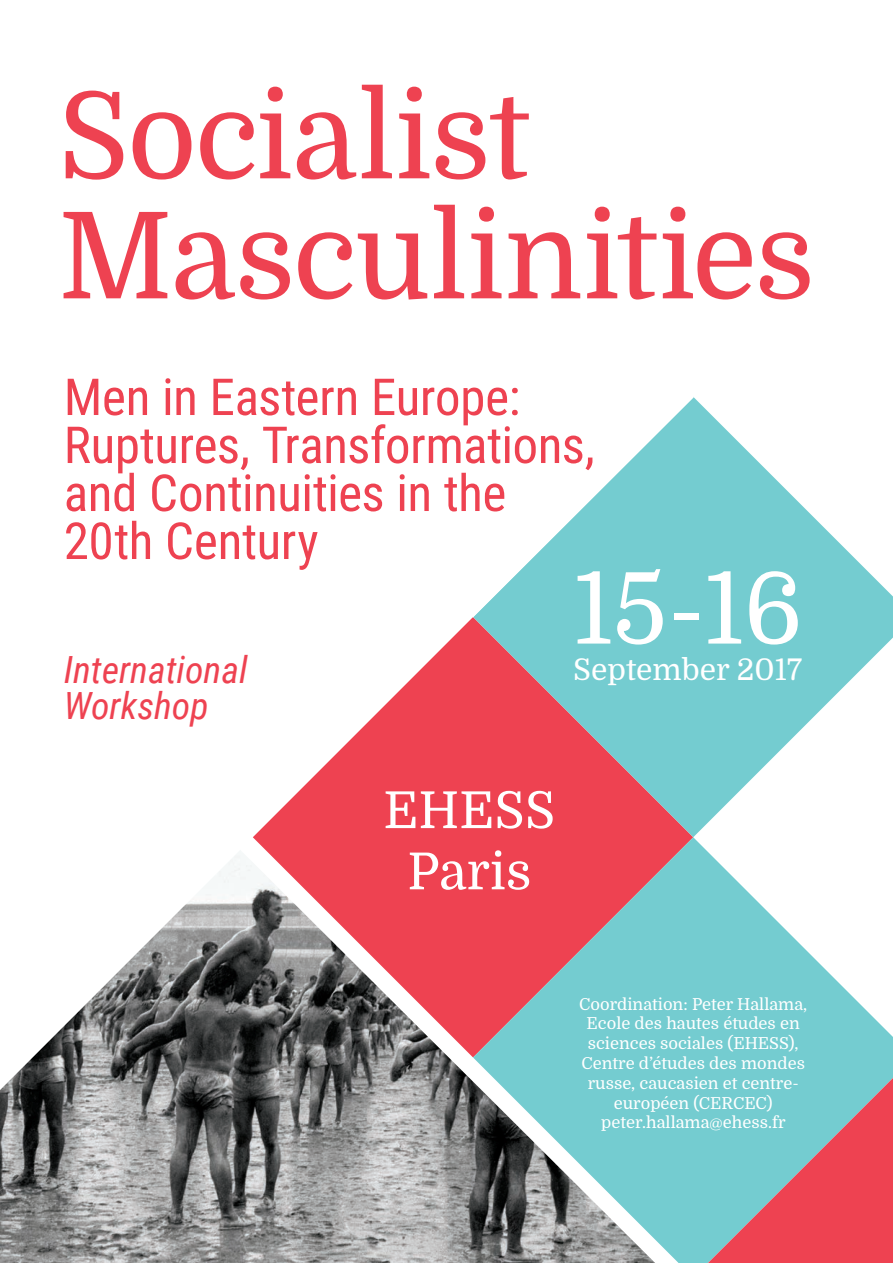
<style>
.page{position:relative;width:893px;height:1263px;background:#fff}
.page>*{position:absolute;margin:0;border:0;box-sizing:border-box;transform-origin:0 0}
.t1{font:120px/120px "Domine";letter-spacing:-.015em;color:#ee4251}
.t2{font:99px "Domine";color:#fff}
.t3{font:51px/48px "Roboto Condensed";letter-spacing:-.01em;color:#ee4251}
.t4{font:51px/61.2px "Domine";color:#fff;text-align:center}
.t5{font:italic 37.5px/36px "Roboto Condensed";color:#ee4251}
.t6{font:30px "Domine";color:#fff}
.t7{font:16.5px/19.8px "Domine";color:#fff;text-align:center}
</style>
<div class="page">
<svg style="left:253px;top:619px;width:220px;height:231px;fill:#ee4251"></svg>
<svg style="left:473px;top:837px;width:420px;height:426px;fill:#74ccd0"></svg>
<img style="left:0;top:850px;width:655px;height:413px">
<svg style="left:708px;top:1078px;width:185px;height:185px;background:#b28790"></svg>
<svg style="left:473px;top:398px;width:420px;height:439px;fill:#74ccd0"></svg>
<svg style="left:471px;top:397px;width:224px;height:222px"></svg>
<h1 class="t1" style="left:58px;top:79px;width:759px">Socialist<br>Masculinities</h1>
<h3 class="t3" style="left:64px;top:371px;width:532px">Men in Eastern Europe:<br>Ruptures, Transformations, and Continuities in the<br>20th Century</h3>
<h2 class="t2" style="left:573px;top:554px;width:232px">15-16</h2>
<h3 class="t6" style="left:573px;top:652px;width:230px">September 2017</h3>
<h3 class="t5" style="left:64px;top:650px;width:185px">International<br>Workshop</h3>
<h3 class="t4" style="left:383px;top:781px;width:173px">EHESS<br>Paris</h3>
<p class="t7" style="left:579px;top:994px;width:230px">Coordination: Peter Hallama,<br>Ecole des hautes études en sciences sociales (EHESS),<br>Centre d’études des mondes russe, caucasien et centre&shy;européen (CERCEC) peter.hallama@ehess.fr</p>
</div>
